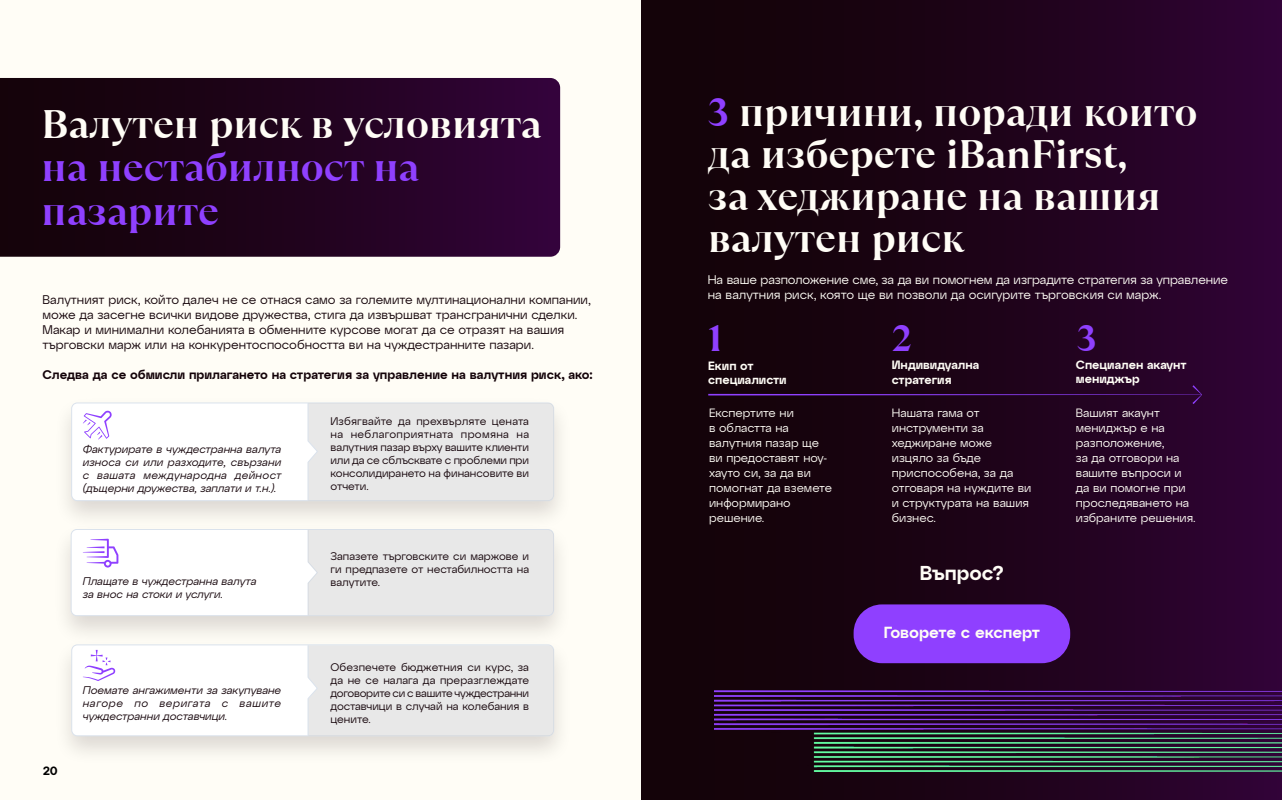
<style>
.page{position:relative;width:1282px;height:800px;background:#fff}
.page>*{position:absolute;margin:0;border:0;box-sizing:border-box;transform-origin:0 0}
.t1{font:700 39.7px/42px "TT Ramillas";color:#fffdf6}
.t2{font:700 39.7px/43.3px "TT Ramillas";color:#8f40ff}
.t3{font:700 37px "TT Ramillas";color:#8f40ff}
.t4{font:600 20px "Atyp Display";color:#fffdf6}
.t5{font:600 16px "Atyp Display";color:#fffdf6}
.t6{font:12.5px/15px "Atyp Display";color:#140309}
.t7{font:12.5px/15px "Atyp Display";letter-spacing:-.01em;color:#fffdf6}
.t8{font:600 12.5px "Atyp Display";color:#140309}
.t9{font:12px/15px "Atyp Display";color:#fffdf6}
.t10{font:600 12px/14.4px "Atyp Display";color:#fffdf6}
.t11{font:600 12px "Atyp Display";color:#000}
.t12{font:11px/13px "Atyp Display";color:#140309;text-align:justify}
.t13{font:italic 11px/13px "Atyp Display";color:#140309;text-align:justify}
.s1{color:#8f40ff}
</style>
<div class="page">
<div style="left:0;top:0;width:1281px;height:799px;background:#fffdf6"></div>
<svg style="left:0;top:78px;width:560px;height:179px;background:#21031e"></svg>
<div style="left:53px;top:395px;width:519px;height:135px;background:#140309;opacity:.15"></div>
<div style="left:72px;top:403px;width:481px;height:97px;background:#fff;border-radius:6px"></div>
<div style="left:71px;top:403px;width:482px;height:97px;border:1px solid #dae2ec;border-radius:6px"></div>
<div style="left:308px;top:403px;width:245px;height:97px;background:#e8e8e8"></div>
<div style="left:52px;top:521px;width:520px;height:124px;background:#140309;opacity:.15"></div>
<div style="left:71px;top:529px;width:482px;height:86px;background:#fff;border-radius:6px"></div>
<div style="left:71px;top:529px;width:482px;height:86px;border:1px solid #dae2ec;border-radius:6px"></div>
<div style="left:53px;top:637px;width:519px;height:128px;background:#140309;opacity:.15"></div>
<div style="left:72px;top:644px;width:481px;height:91px;background:#fff;border-radius:6px"></div>
<div style="left:72px;top:644px;width:481px;height:91px;border:1px solid #dae2ec;border-radius:6px"></div>
<div style="left:308px;top:529px;width:245px;height:86px;background:#e8e8e8"></div>
<div style="left:308px;top:645px;width:245px;height:90px;background:#e8e8e8"></div>
<svg style="left:83px;top:410px;width:29px;height:29px"></svg>
<svg style="left:83px;top:538px;width:35px;height:29px"></svg>
<svg style="left:83px;top:649px;width:33px;height:32px"></svg>
<div style="left:641px;top:0;width:640px;height:799px;background:linear-gradient(to right,#0f0301,#2e0332)"></div>
<svg style="left:708px;top:385px;width:493px;height:19px;background:#230624"></svg>
<div style="left:853px;top:604px;width:217px;height:59px;background:#8f40ff;border-radius:28px"></div>
<img style="left:714px;top:690px;width:567px;height:81px">
<h1 class="t1" style="left:42px;top:103px;width:501px">Валутен риск в условията</h1>
<h1 class="t2" style="left:42px;top:146px;width:379px">на нестабилност на пазарите</h1>
<p class="t6" style="left:43px;top:291px;width:549px">Валутният риск, който далеч не се отнася само за големите мултинационални компании, може да засегне всички видове дружества, стига да извършват трансгранични сделки.<br>Макар и минимални колебанията в обменните курсове могат да се отразят на вашия търговски марж или на конкурентоспособността ви на чуждестранните пазари.</p>
<p class="t8" style="left:43px;top:365px;width:551px">Следва да се обмисли прилагането на стратегия за управление на валутния риск, ако:</p>
<p class="t12" style="left:330px;top:413px;width:200px">Избягвайте да прехвърляте цената на неблагоприятната промяна на валутния пазар върху вашите клиенти или да се сблъсквате с проблеми при консолидирането на финансовите ви отчети.</p>
<p class="t13" style="left:83px;top:442px;width:200px">Фактурирате в чуждестранна валута износа си или разходите, свързани с вашата международна дейност (дъщерни дружества, заплати и т.н.).</p>
<p class="t13" style="left:83px;top:573px;width:175px">Плащате в чуждестранна валута за внос на стоки и услуги.</p>
<p class="t11" style="left:43px;top:761px;width:17px">20</p>
<p class="t13" style="left:83px;top:683px;width:200px">Поемате ангажименти за закупуване нагоре по веригата с вашите чуждестранни доставчици.</p>
<p class="t12" style="left:330px;top:549px;width:200px">Запазете търговските си маржове и ги предпазете от нестабилността на валутите.</p>
<p class="t12" style="left:330px;top:660px;width:200px">Обезпечете бюджетния си курс, за да не се налага да преразглеждате договорите си с вашите чуждестранни доставчици в случай на колебания в цените.</p>
<h1 class="t1" style="left:708px;top:91px;width:491px"><span class="s1">3</span> причини, поради които да изберете iBanFirst,<br>за хеджиране на вашия валутен риск</h1>
<p class="t7" style="left:707px;top:271px;width:522px">На ваше разположение сме, за да ви помогнем да изградите стратегия за управление на валутния риск, която ще ви позволи да осигурите търговския си марж.</p>
<h2 class="t3" style="left:708px;top:315px;width:16px">1</h2>
<h2 class="t3" style="left:891px;top:315px;width:22px">2</h2>
<h2 class="t3" style="left:1077px;top:315px;width:21px">3</h2>
<p class="t10" style="left:891px;top:357px;width:89px">Индивидуална стратегия</p>
<p class="t10" style="left:1075px;top:356px;width:112px">Специален акаунт мениджър</p>
<p class="t9" style="left:1075px;top:404px;width:121px">Вашият акаунт мениджър е на разположение,<br>за да отговори на вашите въпроси и да ви помогне при проследяването на избраните решения.</p>
<p class="t10" style="left:708px;top:357px;width:80px">Екип от специалисти</p>
<p class="t9" style="left:709px;top:404px;width:124px">Експертите ни<br>в областта на валутния пазар ще ви предоставят ноу&shy;хауто си, за да ви помогнат да вземете информирано решение.</p>
<p class="t9" style="left:891px;top:404px;width:141px">Нашата гама от инструменти за хеджиране може изцяло за бъде приспособена, за да отговаря на нуждите ви и структурата на вашия бизнес.</p>
<h3 class="t4" style="left:919px;top:557px;width:85px">Въпрос?</h3>
<h3 class="t5" style="left:883px;top:620px;width:158px">Говорете с експерт</h3>
</div>
